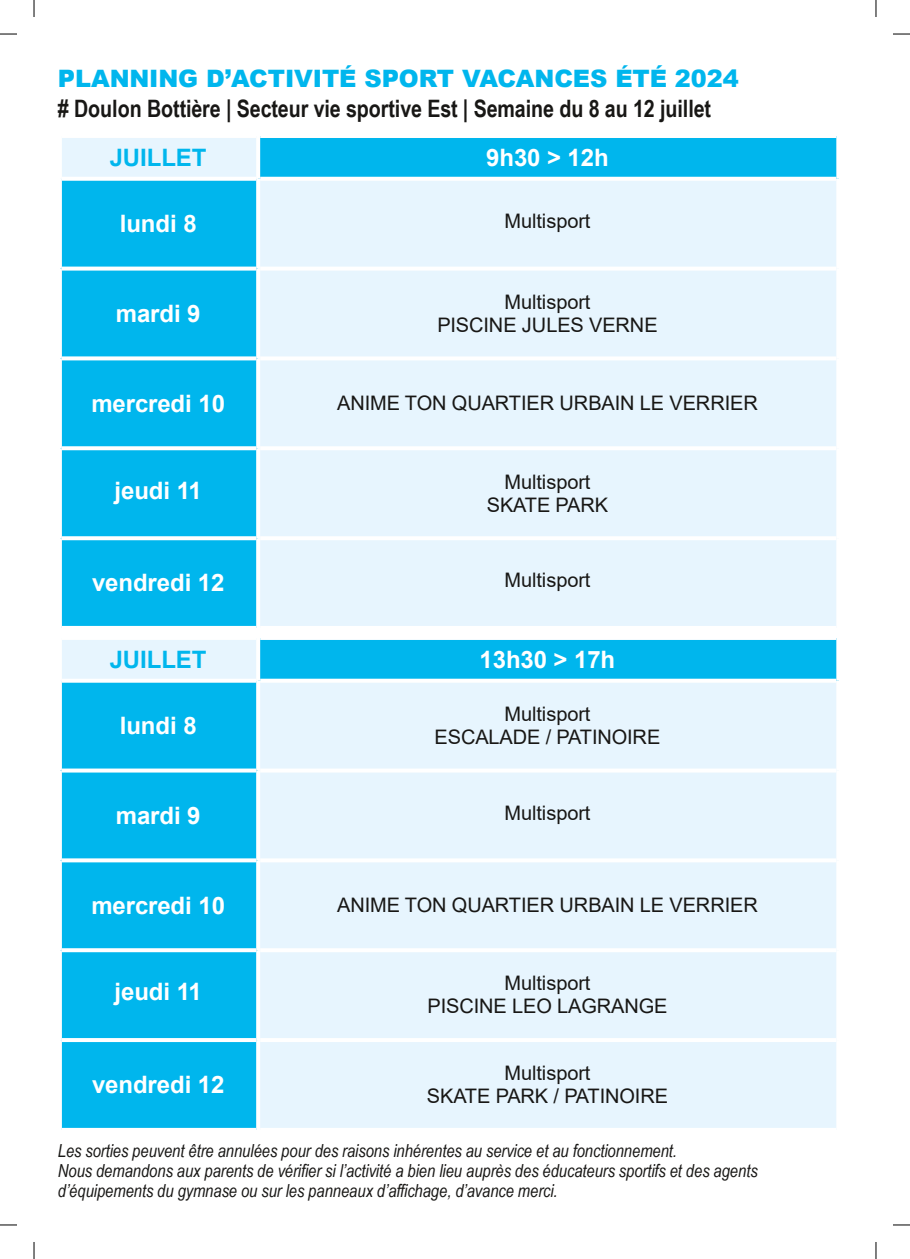
<style>
.page{position:relative;width:910px;height:1259px;background:#fff}
.page>*{position:absolute;margin:0;border:0;box-sizing:border-box;transform-origin:0 0}
.t1{font:700 24px "Arial";letter-spacing:-.005em;color:#fff}
.t2{font:700 24px "Arial Narrow";letter-spacing:-.005em;color:#181715}
.t3{font:900 24px "Arial";letter-spacing:-.005em;color:#00b6ed}
.t4{font:700 24px "Arial";color:#00b6ed}
.t5{font:20px/23px "Arial";letter-spacing:-.005em;color:#181715;text-align:center}
.t6{font:italic 18px/20px "Arial Narrow";color:#181715}
</style>
<div class="page">
<div style="left:60px;top:136px;width:198px;height:43px;background:#e7f5fe"></div>
<div style="left:258px;top:136px;width:580px;height:43px;background:#00b6ed"></div>
<div style="left:60px;top:179px;width:198px;height:89px;background:#00b6ed"></div>
<div style="left:258px;top:179px;width:580px;height:89px;background:#e7f5fe"></div>
<div style="left:60px;top:268px;width:198px;height:90px;background:#00b6ed"></div>
<div style="left:258px;top:268px;width:580px;height:90px;background:#e7f5fe"></div>
<div style="left:60px;top:358px;width:198px;height:90px;background:#00b6ed"></div>
<div style="left:258px;top:358px;width:580px;height:90px;background:#e7f5fe"></div>
<div style="left:60px;top:448px;width:198px;height:90px;background:#00b6ed"></div>
<div style="left:258px;top:448px;width:580px;height:90px;background:#e7f5fe"></div>
<div style="left:60px;top:538px;width:198px;height:90px;background:#00b6ed"></div>
<div style="left:258px;top:538px;width:580px;height:90px;background:#e7f5fe"></div>
<hr style="left:256px;top:134px;width:4px;height:45px;background:#fff">
<hr style="left:58px;top:134px;width:4px;height:45px;background:#fff">
<svg style="left:836px;top:136px;width:3px;height:43px"></svg>
<svg style="left:256px;top:179px;width:4px;height:89px"></svg>
<svg style="left:60px;top:179px;width:2px;height:89px"></svg>
<hr style="left:836px;top:179px;width:4px;height:89px;background:#fff">
<svg style="left:256px;top:268px;width:4px;height:90px"></svg>
<svg style="left:60px;top:268px;width:2px;height:90px"></svg>
<hr style="left:836px;top:268px;width:4px;height:90px;background:#fff">
<svg style="left:256px;top:358px;width:4px;height:90px"></svg>
<svg style="left:60px;top:358px;width:2px;height:90px"></svg>
<hr style="left:836px;top:358px;width:4px;height:90px;background:#fff">
<svg style="left:256px;top:448px;width:4px;height:90px"></svg>
<svg style="left:60px;top:448px;width:2px;height:90px"></svg>
<hr style="left:836px;top:448px;width:4px;height:90px;background:#fff">
<svg style="left:256px;top:538px;width:4px;height:90px"></svg>
<svg style="left:60px;top:538px;width:2px;height:90px"></svg>
<hr style="left:836px;top:538px;width:4px;height:92px;background:#fff">
<svg style="left:62px;top:177px;width:194px;height:4px"></svg>
<hr style="left:62px;top:134px;width:194px;height:4px;background:#fff">
<hr style="left:260px;top:177px;width:576px;height:4px;background:#fff">
<hr style="left:260px;top:134px;width:576px;height:4px;background:#fff">
<svg style="left:62px;top:266px;width:194px;height:4px"></svg>
<hr style="left:260px;top:267px;width:576px;height:3px;background:#fff">
<svg style="left:62px;top:356px;width:194px;height:4px"></svg>
<hr style="left:260px;top:356px;width:576px;height:4px;background:#fff">
<svg style="left:62px;top:446px;width:194px;height:4px"></svg>
<hr style="left:260px;top:446px;width:576px;height:4px;background:#fff">
<svg style="left:62px;top:536px;width:194px;height:4px"></svg>
<hr style="left:260px;top:536px;width:576px;height:4px;background:#fff">
<hr style="left:62px;top:626px;width:194px;height:4px;background:#fff">
<hr style="left:260px;top:626px;width:576px;height:4px;background:#fff">
<div style="left:60px;top:638px;width:198px;height:42px;background:#e7f5fe"></div>
<div style="left:258px;top:638px;width:580px;height:42px;background:#00b6ed"></div>
<div style="left:60px;top:680px;width:198px;height:90px;background:#00b6ed"></div>
<div style="left:258px;top:680px;width:580px;height:90px;background:#e7f5fe"></div>
<div style="left:60px;top:770px;width:198px;height:90px;background:#00b6ed"></div>
<div style="left:258px;top:770px;width:580px;height:90px;background:#e7f5fe"></div>
<div style="left:60px;top:860px;width:198px;height:90px;background:#00b6ed"></div>
<div style="left:258px;top:860px;width:580px;height:90px;background:#e7f5fe"></div>
<div style="left:60px;top:950px;width:198px;height:90px;background:#00b6ed"></div>
<div style="left:258px;top:950px;width:580px;height:90px;background:#e7f5fe"></div>
<div style="left:60px;top:1040px;width:198px;height:90px;background:#00b6ed"></div>
<div style="left:258px;top:1040px;width:580px;height:90px;background:#e7f5fe"></div>
<hr style="left:256px;top:636px;width:4px;height:44px;background:#fff">
<hr style="left:58px;top:636px;width:4px;height:44px;background:#fff">
<svg style="left:836px;top:638px;width:2px;height:42px"></svg>
<svg style="left:256px;top:680px;width:4px;height:90px"></svg>
<svg style="left:60px;top:680px;width:2px;height:90px"></svg>
<hr style="left:836px;top:680px;width:4px;height:90px;background:#fff">
<svg style="left:256px;top:770px;width:4px;height:90px"></svg>
<svg style="left:60px;top:770px;width:2px;height:90px"></svg>
<hr style="left:836px;top:770px;width:4px;height:90px;background:#fff">
<svg style="left:256px;top:860px;width:4px;height:90px"></svg>
<svg style="left:60px;top:860px;width:2px;height:90px"></svg>
<hr style="left:836px;top:860px;width:4px;height:90px;background:#fff">
<svg style="left:256px;top:950px;width:4px;height:90px"></svg>
<svg style="left:60px;top:950px;width:2px;height:90px"></svg>
<hr style="left:836px;top:950px;width:4px;height:90px;background:#fff">
<svg style="left:256px;top:1040px;width:4px;height:90px"></svg>
<svg style="left:60px;top:1040px;width:2px;height:90px"></svg>
<hr style="left:836px;top:1040px;width:4px;height:92px;background:#fff">
<svg style="left:62px;top:679px;width:194px;height:3px"></svg>
<hr style="left:62px;top:636px;width:194px;height:4px;background:#fff">
<svg style="left:260px;top:678px;width:576px;height:4px;background:#d1f1fb"></svg>
<hr style="left:260px;top:636px;width:576px;height:4px;background:#fff">
<svg style="left:62px;top:768px;width:194px;height:4px"></svg>
<svg style="left:260px;top:768px;width:576px;height:4px;fill:#fff"></svg>
<svg style="left:62px;top:858px;width:194px;height:4px"></svg>
<hr style="left:260px;top:858px;width:576px;height:4px;background:#fff">
<svg style="left:62px;top:948px;width:194px;height:4px"></svg>
<hr style="left:260px;top:948px;width:576px;height:4px;background:#fff">
<svg style="left:62px;top:1038px;width:194px;height:4px"></svg>
<hr style="left:260px;top:1038px;width:576px;height:4px;background:#fff">
<hr style="left:62px;top:1128px;width:194px;height:4px;background:#fff">
<hr style="left:260px;top:1128px;width:576px;height:4px;background:#fff">
<svg style="left:0;top:1224px;width:17px;height:1px"></svg>
<svg style="left:34px;top:1242px;width:1px;height:17px"></svg>
<svg style="left:0;top:34px;width:17px;height:1px"></svg>
<svg style="left:34px;top:0;width:1px;height:17px"></svg>
<svg style="left:893px;top:1224px;width:17px;height:1px"></svg>
<svg style="left:875px;top:1242px;width:1px;height:17px"></svg>
<svg style="left:893px;top:34px;width:17px;height:1px"></svg>
<svg style="left:875px;top:0;width:1px;height:17px"></svg>
<h1 class="t3" style="left:58px;top:61px;width:682px">PLANNING D’ACTIVITÉ SPORT VACANCES ÉTÉ 2024</h1>
<h1 class="t2" style="left:58px;top:95px;width:655px"># Doulon Bottière | Secteur vie sportive Est | Semaine du 8 au 12 juillet</h1>
<h1 class="t4" style="left:110px;top:144px;width:98px">JUILLET</h1>
<h1 class="t1" style="left:486px;top:144px;width:124px">9h30 &gt; 12h</h1>
<h1 class="t1" style="left:120px;top:210px;width:78px">lundi 8</h1>
<p class="t5" style="left:505px;top:209px;width:87px">Multisport</p>
<h1 class="t1" style="left:116px;top:300px;width:86px">mardi 9</h1>
<p class="t5" style="left:437px;top:290px;width:222px">Multisport<br>PISCINE JULES VERNE</p>
<h1 class="t1" style="left:91px;top:390px;width:135px">mercredi 10</h1>
<p class="t5" style="left:337px;top:391px;width:422px">ANIME TON QUARTIER URBAIN LE VERRIER</p>
<h1 class="t1" style="left:115px;top:477px;width:89px">jeudi 11</h1>
<p class="t5" style="left:487px;top:470px;width:123px">Multisport<br>SKATE PARK</p>
<h1 class="t1" style="left:92px;top:569px;width:134px">vendredi 12</h1>
<p class="t5" style="left:505px;top:569px;width:87px">Multisport</p>
<h1 class="t4" style="left:110px;top:646px;width:98px">JUILLET</h1>
<h1 class="t1" style="left:480px;top:646px;width:137px">13h30 &gt; 17h</h1>
<h1 class="t1" style="left:120px;top:712px;width:78px">lundi 8</h1>
<p class="t5" style="left:435px;top:702px;width:227px">Multisport<br>ESCALADE / PATINOIRE</p>
<h1 class="t1" style="left:116px;top:802px;width:86px">mardi 9</h1>
<p class="t5" style="left:505px;top:801px;width:87px">Multisport</p>
<h1 class="t1" style="left:91px;top:892px;width:135px">mercredi 10</h1>
<p class="t5" style="left:337px;top:893px;width:422px">ANIME TON QUARTIER URBAIN LE VERRIER</p>
<h1 class="t1" style="left:115px;top:978px;width:89px">jeudi 11</h1>
<p class="t5" style="left:428px;top:972px;width:241px">Multisport<br>PISCINE LEO LAGRANGE</p>
<h1 class="t1" style="left:92px;top:1071px;width:134px">vendredi 12</h1>
<p class="t5" style="left:427px;top:1061px;width:243px">Multisport<br>SKATE PARK / PATINOIRE</p>
<p class="t6" style="left:58px;top:1140px;width:701px">Les sorties peuvent être annulées pour des raisons inhérentes au service et au fonctionnement.<br>Nous demandons aux parents de vérifier si l’activité a bien lieu auprès des éducateurs sportifs et des agents d’équipements du gymnase ou sur les panneaux d’affichage, d’avance merci.</p>
</div>
